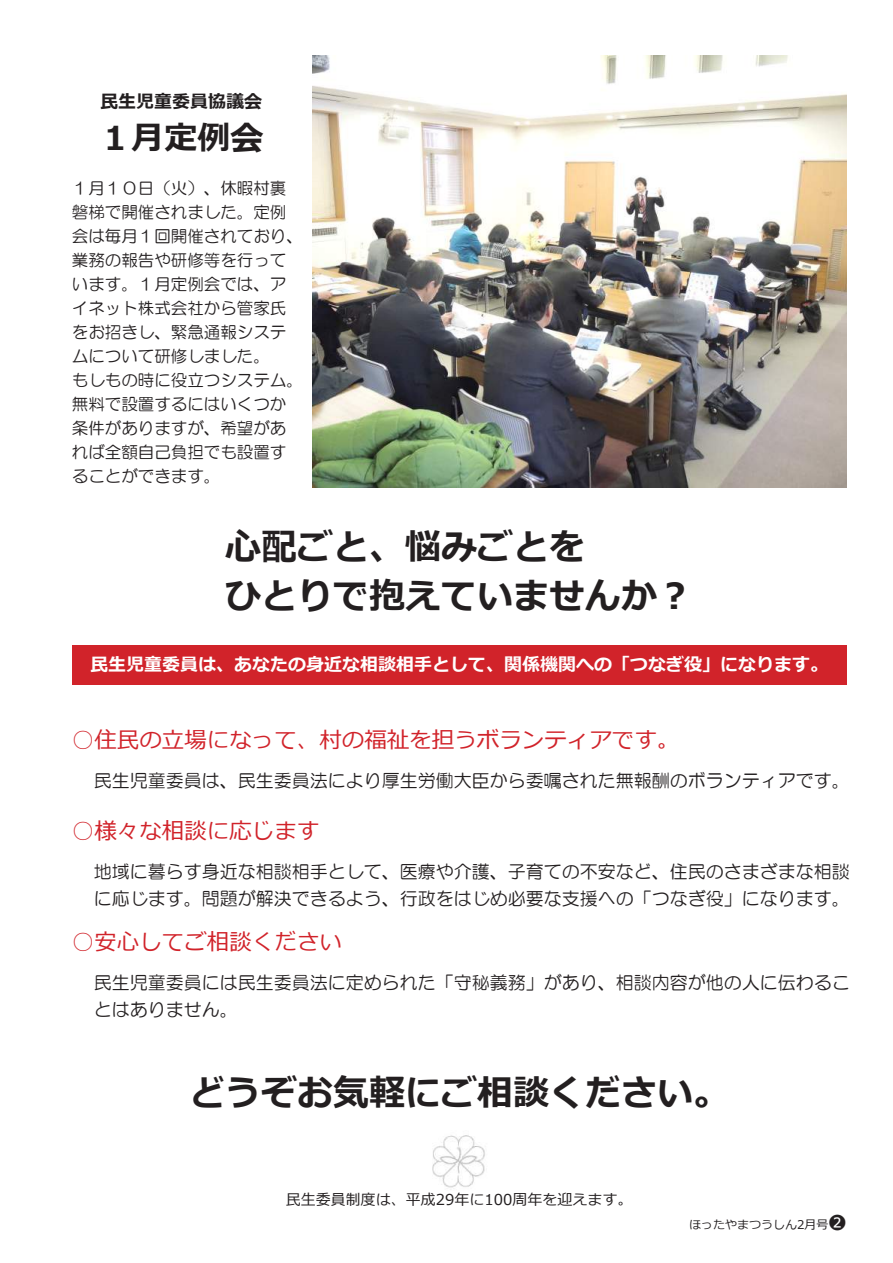
<style>
.page{position:relative;width:893px;height:1263px;background:#fff}
.page>*{position:absolute;margin:0;border:0;box-sizing:border-box;transform-origin:0 0}
.t1{font:700 36px/49.5px "Meiryo";color:#231f20}
.t2{font:700 33px "Meiryo";color:#231f20}
.t3{font:22.5px "Meiryo";color:#d1232a}
.t4{font:18px/27px "HG Maru Gothic MPRO";color:#231f20}
.t5{font:700 18px "Meiryo";color:#fff}
.t6{font:700 18px "Meiryo";color:#231f20}
.t7{font:16.5px/24px "HG Maru Gothic MPRO";color:#231f20}
.t8{font:15px "Meiryo";color:#231f20}
.t9{font:12px "Meiryo";color:#231f20}
.s1{font-size:18px}
</style>
<div class="page">
<div style="left:72px;top:645px;width:774px;height:40px;background:#d1232a"></div>
<img style="left:313px;top:56px;width:533px;height:431px">
<img style="left:432px;top:1135px;width:53px;height:53px">
<p class="t6" style="left:100px;top:89px;width:163px">民生児童委員協議会</p>
<h2 class="t2" style="left:99px;top:115px;width:166px">１月定例会</h2>
<p class="t7" style="left:72px;top:176px;width:233px">１月１０日（火）、休暇村裏磐梯で開催されました。定例会は毎月１回開催されており、業務の報告や研修等を行っています。１月定例会では、アイネット株式会社から管家氏をお招きし、緊急通報システムについて研修しました。<br>もしもの時に役立つシステム。無料で設置するにはいくつか条件がありますが、希望があれば全額自己負担でも設置することができます。</p>
<h1 class="t1" style="left:225px;top:524px;width:469px">心配ごと、悩みごとを<br>ひとりで抱えていませんか︖</h1>
<p class="t5" style="left:90px;top:652px;width:739px">民生児童委員は、あなたの身近な相談相手として、関係機関への「つなぎ役」になります。</p>
<p class="t3" style="left:72px;top:724px;width:609px">○住民の立場になって、村の福祉を担うボランティアです。</p>
<p class="t4" style="left:94px;top:767px;width:757px">民生児童委員は、民生委員法により厚生労働大臣から委嘱された無報酬のボランティアです。</p>
<p class="t3" style="left:72px;top:815px;width:249px">○様々な相談に応じます</p>
<p class="t4" style="left:94px;top:858px;width:757px">地域に暮らす身近な相談相手として、医療や介護、子育ての不安など、住民のさまざまな相談に応じます。問題が解決できるよう、行政をはじめ必要な支援への「つなぎ役」になります。</p>
<p class="t3" style="left:72px;top:926px;width:272px">○安心してご相談ください</p>
<p class="t4" style="left:94px;top:969px;width:757px">民生児童委員には民生委員法に定められた「守秘義務」があり、相談内容が他の人に伝わることはありません。</p>
<h1 class="t1" style="left:189px;top:1070px;width:541px">どうぞお気軽にご相談ください。</h1>
<p class="t8" style="left:286px;top:1189px;width:348px">民生委員制度は、平成29年に100周年を迎えます。</p>
<p class="t9" style="left:689px;top:1216px;width:159px">ほったやまつうしん2月号<span class="s1">❷</span></p>
</div>
